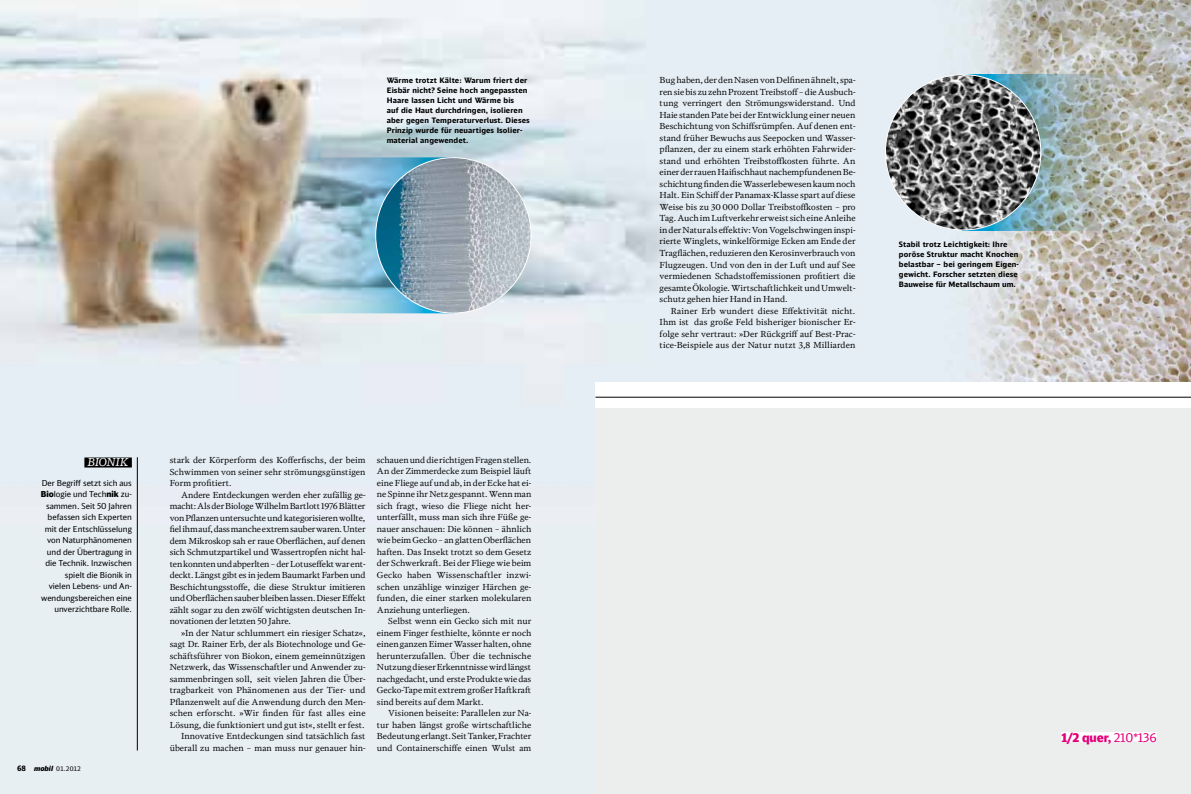
<style>
.page{position:relative;width:1191px;height:794px;background:#fff}
.page>*{position:absolute;margin:0;border:0;box-sizing:border-box;transform-origin:0 0}
.t1{font:900 12px "DB Head";color:#e2007a}
.t2{font:italic 11px "DB News";letter-spacing:.105em;color:#fff}
.t3{font:8.3px/11.5px "DB Serif";color:#000;text-align:justify}
.t4{font:8.2px/11.5px "DB Head";color:#000;text-align:right}
.t5{font:700 7.5px/10px "DB Sans Alternate";letter-spacing:.01em;color:#000}
.t6{font:6.5px "DB Sans";letter-spacing:-.01em;color:#000}
.s1{font-weight:900}
.s2{font-weight:700;font-size:7.5px}
.s3{font-family:"DB Head";font-weight:900;font-style:italic;font-size:7px}
.s4{font-weight:400}
</style>
<div class="page">
<img style="left:769px;top:0;width:422px;height:382px">
<div style="left:0;top:0;width:769px;height:794px;background:#e8eff3"></div>
<img style="left:0;top:0;width:682px;height:525px">
<div style="left:595px;top:382px;width:596px;height:412px;background:#fff"></div>
<hr style="left:137px;top:457px;width:1px;height:293px;background:#000">
<div style="left:84px;top:457px;width:48px;height:10px;background:#000"></div>
<div style="left:595px;top:408px;width:596px;height:386px;background:#eceded"></div>
<hr style="left:595px;top:397px;width:596px;height:1px;background:#000">
<div style="left:1061px;top:732px;width:96px;height:9px;background:#fff"></div>
<img style="left:250px;top:157px;width:194px;height:156px">
<img style="left:972px;top:74px;width:185px;height:156px">
<img style="left:376px;top:158px;width:155px;height:155px;border-radius:78px">
<img style="left:885px;top:75px;width:155px;height:155px;border-radius:78px">
<p class="t5" style="left:387px;top:75px;width:145px">Wärme trotzt Kälte: Warum friert der Eisbär nicht? Seine hoch angepassten Haare lassen Licht und Wärme bis<br>auf die Haut durchdringen, isolieren aber gegen Temperaturverlust. Dieses Prinzip wurde für neuartiges Isolier&shy;material angewendet.</p>
<h2 class="t2" style="left:87px;top:455px;width:40px">Bionik</h2>
<p class="t4" style="left:41px;top:477px;width:93px">Der Begriff setzt sich aus<br><span class="s1">Bio</span>logie und Tech<span class="s1">nik</span> zu&shy;sammen. Seit 50 Jahren befassen sich Experten mit der Entschlüsselung von Naturphänomenen und der Übertragung in die Technik. I nzwischen spielt die Bionik in<br>vielen Lebens- und An&shy;wendungsbereichen eine unverzichtbare Rolle.</p>
<p class="t6" style="left:17px;top:765px;width:66px"><span class="s2">68</span> <span class="s3">mobil</span> 01.2012</p>
<p class="t3" style="left:170px;top:454px;width:197px">stark der Körperform des Kofferfischs, der beim Schwimmen von seiner sehr strömungsgünstigen Form profitiert.</p>
<p class="t3" style="left:170px;top:489px;width:197px;text-indent:11px">Andere Entdeckungen werden eher zufällig ge&shy;macht: Als der Biologe Wilhelm Bartlott 1976 Blätter von Pflanzen untersuchte und kategorisieren wollte, fiel ihm auf, dass manche extrem sauber waren. Unter dem Mikroskop sah er raue Oberflächen, auf denen sich Schmutzpartikel und Wassertropfen nicht hal&shy;ten konnten und abperlten – der Lotuseffekt war ent&shy;deckt. Längst gibt es in jedem Baumarkt Farben und Beschichtungsstoffe, die diese Struktur imitieren und Oberflächen sauber bleiben lassen. Dieser Effekt zählt sogar zu den zwölf wichtigsten deutschen In&shy;novationen der letzten 50 Jahre.</p>
<p class="t3" style="left:170px;top:627px;width:197px;text-align:right">»In der Natur schlummert ein riesiger Schatz«, sagt Dr. Rainer Erb, der als Biotechnologe und Ge&shy;schäftsführer von Biokon, einem gemeinnützigen Netzwerk, das Wissenschaftler und Anwender zu&shy;sammenbringen soll, seit vielen Jahren die Über&shy;tragbarkeit von Phänomenen aus der Tier- und Pflanzenwelt auf die Anwendung durch den Men&shy;schen erforscht. »Wir finden für fast alles eine Lösung, die funktioniert und gut ist«, stellt er fest.<br>Innovative Entdeckungen sind tatsächlich fast überall zu machen – man muss nur genauer hin-</p>
<p class="t3" style="left:377px;top:454px;width:156px">schauen und die richtigen Fragen stellen.<br>An der Zimmerdecke zum Beispiel läuft eine Fliege auf und ab, in der Ecke hat ei&shy;ne Spinne ihr Netz gespannt. Wenn man sich fragt, wieso die Fliege nicht her&shy;unterfällt, muss man sich ihre Füße ge&shy;nauer anschauen: Die können – ähnlich wie beim Gecko – an glatten Oberflächen haften. Das Insekt trotzt so dem Gesetz der Schwerkraft. Bei der Fliege wie beim Gecko haben Wissenschaftler inzwi&shy;schen unzählige winziger Härchen ge&shy;funden, die einer starken molekularen Anziehung unterliegen.</p>
<p class="t3" style="left:377px;top:615px;width:156px;text-indent:11px">Selbst wenn ein Gecko sich mit nur einem Finger festhielte, könnte er noch einen ganzen Eimer Wasser halten, ohne herunterzufallen. Über die technische Nutzung dieser Erkenntnisse wird längst nachgedacht, und erste Produkte wie das Gecko-Tape mit extrem großer Haftkraft sind bereits auf dem Markt.</p>
<p class="t3" style="left:377px;top:707px;width:156px;text-indent:11px">Visionen beiseite: Parallelen zur Na&shy;tur haben längst große wirtschaftliche Bedeutung erlangt. Seit Tanker, Frachter und Containerschiffe einen Wulst am</p>
<p class="t3" style="left:659px;top:75px;width:197px">Bug haben, der den Nasen von Delfinen ähnelt, spa&shy;ren sie bis zu zehn Prozent Treibstoff – die Ausbuch&shy;tung verringert den Strömungswiderstand. Und Haie standen Pate bei der Entwicklung einer neuen Beschichtung von Schiffsrümpfen. Auf denen ent&shy;stand früher Bewuchs aus Seepocken und Wasser&shy;pflanzen, der zu einem stark erhöhten Fahrwider&shy;stand und erhöhten Treibstoffkosten führte. An einer der rauen Haifischhaut nachempfundenen Be&shy;schichtung finden die Wasserlebewesen kaum noch Halt. Ein Schiff der Panamax-Klasse spart auf diese Weise bis zu 30 000 Dollar Treibstoffkosten – pro Tag. Auch im Luftverkehr erweist sich eine Anleihe in der Natur als effektiv: Von Vogelschwingen inspi&shy;rierte Winglets, winkelförmige Ecken am Ende der Tragflächen, reduzieren den Kerosinverbrauch von Flugzeugen. Und von den in der Luft und auf See vermiedenen Schadstoffemissionen profitiert die gesamte Ökologie. Wirtschaftlichkeit und Umwelt&shy;schutz gehen hier Hand in Hand.</p>
<p class="t3" style="left:659px;top:305px;width:197px;text-indent:11px">Rainer Erb wundert diese Effektivität nicht.<br>Ihm ist das große Feld bisheriger bionischer Er&shy;folge sehr vertraut: »Der Rückgriff auf Best-Prac&shy;tice-Beispiele aus der Natur nutzt 3,8 Milliarden</p>
<p class="t5" style="left:899px;top:239px;width:121px">Stabil trotz Leichtigkeit: Ihre poröse Struktur macht Knochen belastbar – bei geringem Eigen&shy;gewicht. Forscher setzten diese<br>Bauweise für Metallschaum um.</p>
<h1 class="t1" style="left:1061px;top:729px;width:97px">1/2 quer, <span class="s4">210*136</span></h1>
</div>
